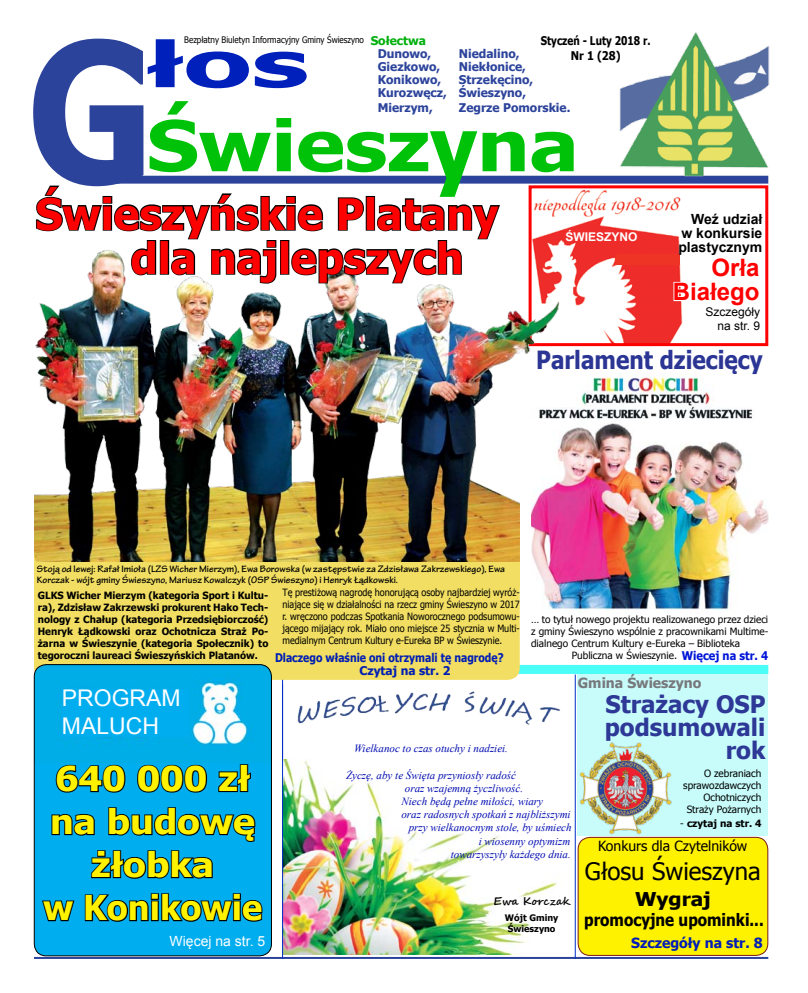
<style>
.page{position:relative;width:808px;height:993px;background:#fff}
.page>*{position:absolute;margin:0;border:0;box-sizing:border-box;transform-origin:0 0}
.t1{font:700 195px "Tahoma";color:#2c439b;scale:.87 1}
.t2{font:700 70px "Tahoma";color:#00c208;scale:1.17 1}
.t3{font:700 63px "Tahoma";color:#0020bb;scale:1.75 1}
.t4{font:700 43px/44px "Tahoma";color:#f00}
.t5{font:700 34px/43px "Tahoma";color:#fff200;text-align:center;scale:1.09 1}
.t6{font:700 25px "Tahoma";color:#2b3594;scale:.9 1}
.t7{font:700 24px/23px "Tahoma";color:#2e3896;text-align:right}
.t8{font:24px "Tahoma";color:#000}
.t9{font:700 24px/24px "Arial";color:#ff0100;text-align:right}
.t10{font:23px/27.6px "Arial";color:#fff}
.t11{font:700 19px "Tahoma";color:#000;scale:1.1 1}
.t12{font:700 17px "Tahoma";color:#000;scale:.89 1}
.t13{font:700 14px/14px "Arial";color:#000;text-align:justify}
.t14{font:14px "Tahoma";color:#000}
.t15{font:700 14px "Tahoma";color:#001cb8}
.t16{font:700 14px "Tahoma";color:#77787b}
.t17{font:14px "Arial";color:#fff}
.t18{font:700 12px/13px "Tahoma";color:#2c439b}
.t19{font:700 12px/13px "Tahoma";color:#001eb5;scale:.87 1}
.t20{font:700 12px/14.4px "Tahoma";color:#000;text-align:center;scale:.83 1}
.t21{font:12px/14px "Arial";color:#000;text-align:right}
.t22{font:700 12px "Tahoma";color:#0015d9;scale:.92 1}
.t23{font:700 12px "Arial";color:#fff}
.t24{font:700 12px "Tahoma";color:#00af0b}
.t25{font:italic 11px "Times New Roman";color:#000bb0}
.t26{font:700 11px "Segoe Script";color:#000}
.t27{font:700 10px/12px "Tahoma";color:#000;text-align:justify}
.t28{font:10px/12px "Tahoma";color:#000;text-align:justify;scale:.9 1}
.t29{font:10px/12px "Tahoma";color:#000;text-align:right}
.t30{font:700 10px/11px "Tekton Pro";color:#000}
.t31{font:9px "Tahoma";color:#000;scale:.9 1}
.t32{font:700 9px/10.8px "Tahoma";color:#000;text-align:center}
.s1{font-size:87.5px}
.s2{font-weight:400}
</style>
<div class="page">
<div style="left:577px;top:669px;width:191px;height:166px;background:#c7fcfb"></div>
<hr style="left:282px;top:665px;width:1px;height:289px;background:#002fca">
<img style="left:533px;top:189px;width:150px;height:153px">
<div style="left:529px;top:185px;width:239px;height:161px;border:3px solid #f00"></div>
<div style="left:615px;top:254px;width:64px;height:10px;background:#ee3425"></div>
<div style="left:449px;top:664px;width:319px;height:9px;background:#4afef7"></div>
<div style="left:34px;top:541px;width:486px;height:138px;background:#f1de62;border-radius:12px"></div>
<img style="left:34px;top:244px;width:532px;height:318px">
<div style="left:96px;top:176px;width:672px;height:7px;background:#2c439b"></div>
<img style="left:613px;top:32px;width:157px;height:152px">
<div style="left:34px;top:664px;width:237px;height:291px;background:#00adef;border-radius:12px"></div>
<img style="left:34px;top:664px;width:236px;height:83px">
<div style="left:34px;top:664px;width:238px;height:291px;border:1px solid #000;border-radius:12px"></div>
<svg style="left:55px;top:764px;width:71px;height:29px"></svg>
<svg style="left:137px;top:764px;width:71px;height:29px"></svg>
<svg style="left:218px;top:764px;width:33px;height:28px"></svg>
<svg style="left:51px;top:813px;width:44px;height:23px"></svg>
<svg style="left:108px;top:807px;width:148px;height:35px"></svg>
<svg style="left:91px;top:850px;width:122px;height:29px"></svg>
<svg style="left:42px;top:900px;width:33px;height:21px"></svg>
<svg style="left:84px;top:893px;width:179px;height:29px"></svg>
<div style="left:62px;top:689px;width:127px;height:48px;background:#00adef"></div>
<div style="left:578px;top:837px;width:190px;height:118px;background:#fff200;border-radius:12px"></div>
<div style="left:578px;top:837px;width:190px;height:118px;border:1px solid #7c1b15;border-radius:12px"></div>
<div style="left:520px;top:477px;width:7px;height:143px;background:#fff"></div>
<svg style="left:35px;top:185px;width:466px;height:99px"></svg>
<svg style="left:672px;top:256px;width:11px;height:51px"></svg>
<hr style="left:34px;top:956px;width:734px;height:2px;background:#2c439b">
<img style="left:283px;top:759px;width:292px;height:195px">
<img style="left:579px;top:742px;width:93px;height:92px">
<hr style="left:282px;top:683px;width:1px;height:275px;background:#002fca">
<img style="left:283px;top:664px;width:290px;height:63px">
<svg style="left:519px;top:478px;width:12px;height:84px"></svg>
<img style="left:531px;top:361px;width:237px;height:251px">
<hr style="left:575px;top:674px;width:1px;height:284px;background:#002fca">
<p class="t31" style="left:184px;top:34px;width:201px">Bezpłatny Biuletyn Informacyjny Gminy Świeszyno</p>
<p class="t20" style="left:541px;top:33px;width:134px">Styczeń - Luty 2018 r.<br>Nr 1 (28)</p>
<p class="t24" style="left:371px;top:33px;width:57px">Sołectwa</p>
<p class="t18" style="left:378px;top:47px;width:71px">Dunowo,<br>Giezkowo,<br>Konikowo,<br>Kurozwęcz,</p>
<p class="t18" style="left:378px;top:100px;width:57px">Mierzym,</p>
<h3 class="t3" style="left:147px;top:20px;width:94px">łos</h3>
<h2 class="t2" style="left:147px;top:97px;width:371px">Świesz<span class="s1">y</span>na</h2>
<h1 class="t1" style="left:28px;top:-25px;width:147px">G</h1>
<p class="t18" style="left:459px;top:47px;width:76px">Niedalino,<br>Niekłonice,<br>Strzekęcino,<br>Świeszyno,</p>
<p class="t18" style="left:459px;top:100px;width:113px">Zegrze Pomorskie.</p>
<h3 class="t4" style="left:131px;top:189px;width:369px;text-indent:-95px">Świeszyńskie Platany dla najlepszych</h3>
<p class="t23" style="left:566px;top:229px;width:74px">Świeszyno</p>
<h3 class="t13" style="left:678px;top:212px;width:86px;text-indent:13px">Weź udział w konkursie plastycznym</h3>
<h3 class="t9" style="left:673px;top:256px;width:88px">Orła<br>Białego</h3>
<p class="t21" style="left:705px;top:305px;width:56px">Szczegóły na str. 9</p>
<h3 class="t6" style="left:536px;top:342px;width:253px">Parlament dziecięcy</h3>
<p class="t30" style="left:37px;top:563px;width:470px">Stoją od lewej: Rafał Imioła (LZS Wicher Mierzym), Ewa Borowska (w zastępstwie za Zdzisława Zakrzewskiego), Ewa<br>Korczak - wójt gminy Świeszyno, Mariusz Kowalczyk (OSP Świeszyno) i Henryk Łądkowski.</p>
<p class="t28" style="left:283px;top:586px;width:265px">Tę prestiżową nagrodę honorującą osoby najbardziej wyróż&shy;niające się w działalności na rzecz gminy Świeszyno w 2017 r. wręczono podczas Spotkania Noworocznego podsumowu&shy;jącego mijający rok. Miało ono miejsce 25 stycznia w Multi&shy;medialnym Centrum Kultury e-Eureka BP w Świeszynie.</p>
<p class="t27" style="left:38px;top:588px;width:232px">GLKS Wicher Mierzym (kategoria Sport i Kultu&shy;ra), Zdzisław Zakrzewski prokurent Hako Tech&shy;nology z Chałup (kategoria Przedsiębiorczość)<br>Henryk Łądkowski oraz Ochotnicza Straż Po&shy;żarna w Świeszynie (kategoria Społecznik) to tegoroczni laureaci Świeszyńskich Platanów.</p>
<p class="t29" style="left:531px;top:612px;width:239px">… to tytuł nowego projektu realizowanego przez dzieci</p>
<p class="t29" style="left:531px;top:624px;width:239px">z gminy Świeszyno wspólnie z pracownikami Multime-</p>
<p class="t29" style="left:531px;top:636px;width:210px">dialnego Centrum Kultury e-Eureka – Biblioteka</p>
<p class="t29" style="left:572px;top:648px;width:107px">Publiczna w Świeszynie.</p>
<p class="t22" style="left:682px;top:647px;width:96px">Więcej na str. 4</p>
<p class="t19" style="left:359px;top:650px;width:167px;text-indent:-84px">Dlaczego właśnie oni otrzymali tę nagrodę?<br>Czytaj na str. 2</p>
<h3 class="t16" style="left:578px;top:673px;width:125px">Gmina Świeszyno</h3>
<h3 class="t7" style="left:605px;top:691px;width:162px">Strażacy OSP podsumowali rok</h3>
<p class="t29" style="left:683px;top:766px;width:80px">O zebraniach sprawozdawczych<br>Ochotniczych<br>Straży Pożarnych</p>
<p class="t27" style="left:680px;top:816px;width:83px"><span class="s2">-</span> czytaj na str. 4</p>
<h3 class="t10" style="left:62px;top:684px;width:120px">Program<br>Maluch</h3>
<p class="t25" style="left:354px;top:740px;width:155px">Wielkanoc to czas otuchy i nadziei.</p>
<p class="t25" style="left:346px;top:767px;width:171px">Życzę, aby te Święta przyniosły radość</p>
<p class="t25" style="left:405px;top:780px;width:120px">oraz wzajemną życzliwość.</p>
<p class="t25" style="left:402px;top:793px;width:143px">Niech będą pełne miłości, wiary</p>
<p class="t25" style="left:401px;top:806px;width:171px">oraz radosnych spotkań z najbliższymi</p>
<p class="t25" style="left:409px;top:819px;width:164px">przy wielkanocnym stole, by uśmiech</p>
<p class="t25" style="left:479px;top:833px;width:93px">i wiosenny optymizm</p>
<p class="t25" style="left:451px;top:846px;width:122px">towarzyszyły każdego dnia.</p>
<h3 class="t5" style="left:43px;top:754px;width:203px">640 000 zł na budowę żłobka<br>w Konikowie</h3>
<h3 class="t17" style="left:170px;top:931px;width:97px">Więcej na str. 5</h3>
<h3 class="t14" style="left:598px;top:836px;width:151px">Konkurs dla Czytelników</h3>
<h3 class="t8" style="left:585px;top:854px;width:177px">Głosu Świeszyna</h3>
<h3 class="t11" style="left:635px;top:885px;width:70px">Wygraj</h3>
<h3 class="t12" style="left:584px;top:907px;width:203px">promocyjne upominki...</h3>
<h3 class="t15" style="left:631px;top:932px;width:133px">Szczegóły na str. 8</h3>
<p class="t26" style="left:494px;top:892px;width:78px">Ewa Korczak</p>
<p class="t32" style="left:505px;top:911px;width:55px">Wójt Gminy<br>Świeszyno</p>
</div>
